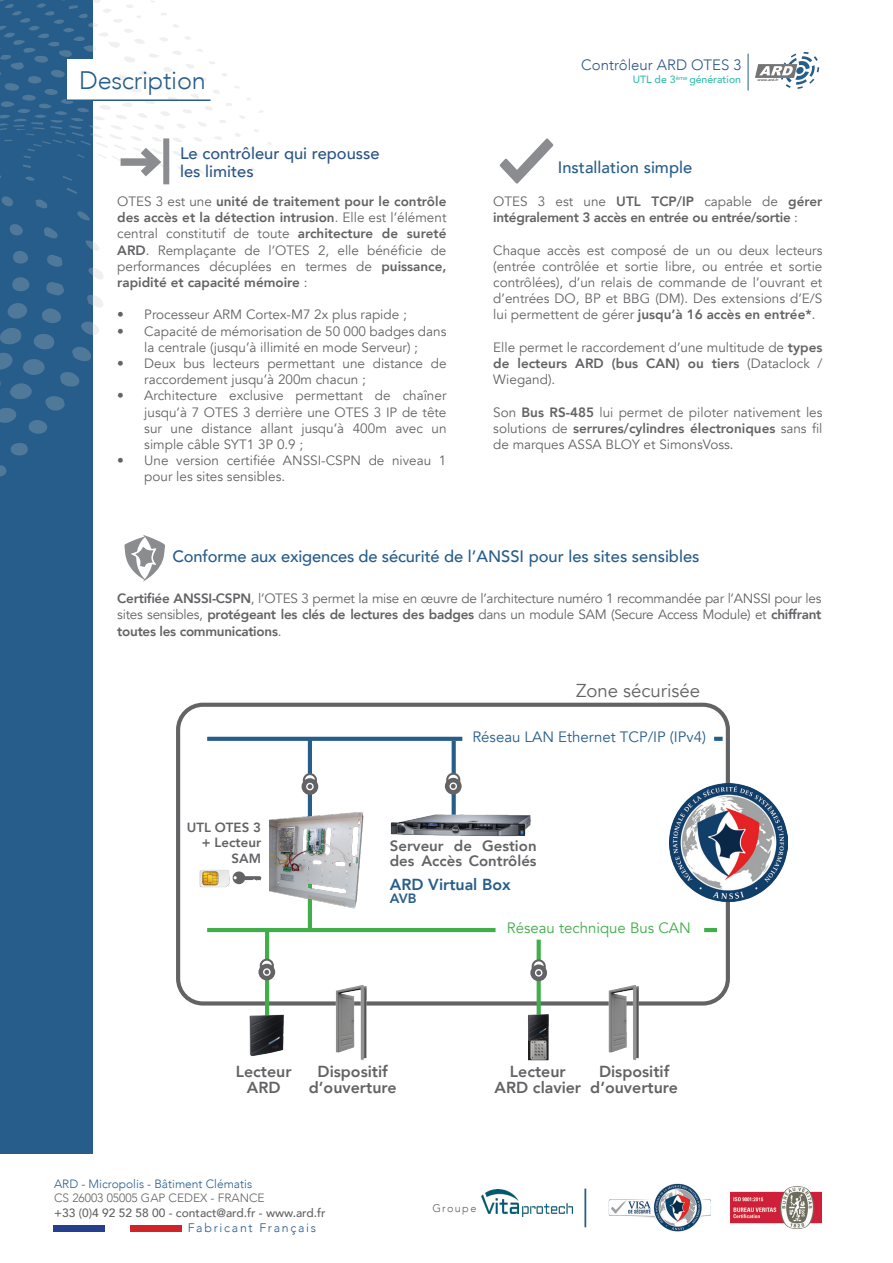
<style>
.page{position:relative;width:893px;height:1263px;background:#fff}
.page>*{position:absolute;margin:0;border:0;box-sizing:border-box;transform-origin:0 0}
.t1{font:300 25.2px "Avenir";letter-spacing:-.01em;color:#275d8a}
.t2{font:18.6px "Avenir";color:#636366}
.t3{font:500 16.5px "Avenir";color:#275d8a}
.t4{font:500 16.5px "Avenir";color:#2b5586}
.t5{font:800 15.9px "Avenir";color:#636366}
.t6{font:800 15.9px "Avenir";color:#275d8a}
.t7{font:800 15px "Avenir";color:#636366}
.t8{font:15px "Avenir";color:#275d8a}
.t9{font:15px "Avenir";color:#40ae49}
.t10{font:300 15px "Avenir";color:#2b5586}
.t11{font:13.5px/16.2px "Avenir";color:#636366;text-align:justify}
.t12{font:800 13.5px/16.2px "Avenir";letter-spacing:-.02em;color:#636366}
.t13{font:800 13.5px "Avenir";color:#275d8a}
.t14{font:800 13.35px/15.9px "Avenir";color:#636366;text-align:right}
.t15{font:300 12.3px "Avenir";letter-spacing:.14em;color:#275d8a}
.t16{font:500 12px "Avenir";color:#636366}
.t17{font:300 12px "Avenir";color:#275d8a}
.t18{font:300 12px "Avenir";color:#636366}
.t19{font:300 10.95px "Avenir";letter-spacing:.12em;color:#636366}
.t20{font:500 10.5px "Avenir";color:#34bda9}
.t21{font:italic 900 3.45px "Arial";color:#737473}
.s1{font-weight:800}
.s2{font-weight:400}
</style>
<div class="page">
<div style="left:0;top:0;width:93px;height:1154px;background:#275d8a"></div>
<svg style="left:10px;top:443px;width:18px;height:13px"></svg>
<svg style="left:0;top:465px;width:7px;height:12px"></svg>
<img style="left:608px;top:1183px;width:103px;height:49px">
<img style="left:730px;top:1186px;width:91px;height:43px">
<hr style="left:584px;top:1188px;width:2px;height:39px;background:#275d8a">
<svg style="left:755px;top:52px;width:64px;height:37px"></svg>
<hr style="left:748px;top:54px;width:1px;height:37px;background:#275d8a">
<div style="left:54px;top:1225px;width:51px;height:7px;background:#253f8e"></div>
<div style="left:131px;top:1225px;width:51px;height:7px;background:#d1232a"></div>
<svg style="left:546px;top:1040px;width:1px;height:18px"></svg>
<div style="left:528px;top:1015px;width:21px;height:45px;border:1px solid #231f20"></div>
<div style="left:176px;top:703px;width:554px;height:302px;border:4px solid #636366;border-radius:25px"></div>
<hr style="left:308px;top:739px;width:4px;height:98px;background:#275d8a">
<svg style="left:452px;top:741px;width:4px;height:58px"></svg>
<div style="left:304px;top:774px;width:12px;height:12px;background:#fff;border-radius:50%"></div>
<div style="left:303px;top:773px;width:14px;height:14px;border:2px solid #636366;border-radius:50%"></div>
<svg style="left:207px;top:737px;width:255px;height:4px"></svg>
<svg style="left:714px;top:737px;width:9px;height:4px"></svg>
<hr style="left:207px;top:928px;width:289px;height:4px;background:#40ae49">
<hr style="left:704px;top:928px;width:13px;height:4px;background:#40ae49">
<hr style="left:265px;top:931px;width:4px;height:104px;background:#40ae49">
<svg style="left:537px;top:940px;width:4px;height:73px"></svg>
<hr style="left:308px;top:862px;width:4px;height:68px;background:#40ae49">
<img style="left:269px;top:798px;width:95px;height:121px">
<div style="left:302px;top:778px;width:16px;height:17px;background:#636366;border-radius:50%"></div>
<div style="left:306px;top:783px;width:8px;height:7px;border:1px solid #fff;border-radius:50%"></div>
<svg style="left:447px;top:774px;width:12px;height:12px"></svg>
<div style="left:446px;top:773px;width:14px;height:14px;border:2px solid #636366;border-radius:50%"></div>
<div style="left:445px;top:778px;width:17px;height:16px;background:#636366;border-radius:50%"></div>
<div style="left:449px;top:782px;width:8px;height:8px;border:1px solid #fff;border-radius:50%"></div>
<svg style="left:533px;top:960px;width:12px;height:12px"></svg>
<div style="left:532px;top:959px;width:14px;height:14px;border:2px solid #636366;border-radius:50%"></div>
<svg style="left:530px;top:964px;width:17px;height:17px"></svg>
<div style="left:535px;top:969px;width:7px;height:7px;border:1px solid #fff;border-radius:50%"></div>
<svg style="left:261px;top:960px;width:12px;height:12px"></svg>
<div style="left:260px;top:958px;width:14px;height:15px;border:2px solid #636366;border-radius:50%"></div>
<div style="left:258px;top:964px;width:17px;height:16px;background:#636366;border-radius:50%"></div>
<div style="left:263px;top:968px;width:8px;height:8px;border:1px solid #fff;border-radius:50%"></div>
<img style="left:249px;top:1013px;width:35px;height:43px">
<img style="left:390px;top:799px;width:141px;height:38px">
<img style="left:601px;top:985px;width:45px;height:76px">
<img style="left:328px;top:985px;width:45px;height:75px">
<img style="left:199px;top:870px;width:31px;height:18px">
<svg style="left:233px;top:871px;width:12px;height:13px"></svg>
<svg style="left:244px;top:876px;width:18px;height:5px"></svg>
<img style="left:670px;top:784px;width:117px;height:117px">
<img style="left:530px;top:1040px;width:16px;height:19px">
<img style="left:528px;top:1013px;width:21px;height:27px">
<svg style="left:499px;top:138px;width:54px;height:46px"></svg>
<svg style="left:124px;top:535px;width:41px;height:47px"></svg>
<svg style="left:0;top:0;width:271px;height:434px"></svg>
<img style="left:481px;top:1190px;width:92px;height:26px">
<p class="t10" style="left:581px;top:56px;width:161px">Contrôleur ARD OTES 3</p>
<p class="t20" style="left:633px;top:70px;width:110px">UTL de 3<sup>ème</sup> génération</p>
<p class="t1" style="left:79px;top:65px;width:128px">Description</p>
<p class="t21" style="left:757px;top:77px;width:24px">www.ard.fr</p>
<p class="t4" style="left:180px;top:139px;width:201px">Le contrôleur qui repousse</p>
<p class="t4" style="left:180px;top:157px;width:75px">les limites</p>
<p class="t11" style="left:117px;top:193px;width:331px">OTES 3 est une <span class="s1">unité de traitement pour le contrôle des accès et la détection intrusion</span>. Elle est l’élément central constitutif de toute <span class="s1">architecture de sureté ARD</span>. Remplaçante de l’OTES 2, elle bénéficie de performances décuplées en termes de <span class="s1">puissance, rapidité et capacité mémoire</span> :</p>
<p class="t11" style="left:117px;top:307px;width:291px">• Processeur ARM Cortex-M7 2x plus rapide ;</p>
<p class="t11" style="left:117px;top:323px;width:331px;text-align:center">• Capacité de mémorisation de 50 000 badges dans la centrale (jusqu’à illimité en mode Serveur) ;</p>
<p class="t11" style="left:144px;top:355px;width:304px;text-indent:-27px">• Deux bus lecteurs permettant une distance de raccordement jusqu’à 200m chacun ;</p>
<p class="t11" style="left:144px;top:388px;width:304px;text-indent:-27px">• Architecture exclusive permettant de chaîner jusqu’à 7 OTES 3 derrière une OTES 3 IP de tête sur une distance allant jusqu’à 400m avec un simple câble SYT1 3P 0.9 ;</p>
<p class="t11" style="left:144px;top:453px;width:304px;text-indent:-27px">• Une version certifiée ANSSI-CSPN de niveau 1 pour les sites sensibles.</p>
<p class="t3" style="left:558px;top:153px;width:136px">Installation simple</p>
<p class="t12" style="left:493px;top:193px;width:331px"><span class="s2">OTES 3 est une</span> UTL TCP/IP <span class="s2">capable de</span> gérer intégralement 3 accès en entrée ou entrée/sortie <span class="s2">:</span></p>
<p class="t11" style="left:493px;top:242px;width:331px">Chaque accès est composé de un ou deux lecteurs (entrée contrôlée et sortie libre, ou entrée et sortie contrôlées), d’un relais de commande de l’ouvrant et d’entrées DO, BP et BBG (DM). Des extensions d’E/S lui permettent de gérer <span class="s1">jusqu’à 16 accès en entrée*</span>.</p>
<p class="t11" style="left:493px;top:339px;width:331px">Elle permet le raccordement d’une multitude de <span class="s1">types de lecteurs ARD (bus CAN) ou tiers</span> (Dataclock / Wiegand).</p>
<p class="t11" style="left:493px;top:404px;width:331px">Son <span class="s1">Bus RS-485</span> lui permet de piloter nativement les solutions de <span class="s1">serrures/cylindres électroniques</span> sans fil de marques ASSA BLOY et SimonsVoss.</p>
<p class="t3" style="left:173px;top:542px;width:528px">Conforme aux exigences de sécurité de l’ANSSI pour les sites sensibles</p>
<p class="t11" style="left:117px;top:591px;width:706px"><span class="s1">Certifiée ANSSI-CSPN</span>, l’OTES 3 permet la mise en œuvre de l’architecture numéro 1 recommandée par l’ANSSI pour les sites sensibles, <span class="s1">protégeant les clés de lectures des badges</span> dans un module SAM (Secure Access Module) et <span class="s1">chiffrant toutes les communications</span>.</p>
<p class="t2" style="left:576px;top:680px;width:126px">Zone sécurisée</p>
<p class="t14" style="left:187px;top:819px;width:76px">UTL OTES 3</p>
<p class="t14" style="left:202px;top:835px;width:61px">+ Lecteur<br>SAM</p>
<p class="t8" style="left:472px;top:728px;width:235px">Réseau LAN Ethernet TCP/IP (IPv4)</p>
<p class="t7" style="left:390px;top:834px;width:148px">Serveur de Gestion</p>
<p class="t7" style="left:390px;top:849px;width:148px">des Accès Contrôlés</p>
<p class="t6" style="left:390px;top:872px;width:122px">ARD Virtual Box</p>
<p class="t13" style="left:390px;top:888px;width:28px">AVB</p>
<p class="t9" style="left:507px;top:919px;width:185px">Réseau technique Bus CAN</p>
<p class="t5" style="left:236px;top:1059px;width:57px">Lecteur</p>
<p class="t5" style="left:247px;top:1075px;width:35px">ARD</p>
<p class="t5" style="left:318px;top:1059px;width:72px">Dispositif</p>
<p class="t5" style="left:309px;top:1075px;width:89px">d’ouverture</p>
<p class="t5" style="left:510px;top:1059px;width:57px">Lecteur</p>
<p class="t5" style="left:495px;top:1075px;width:88px">ARD clavier</p>
<p class="t5" style="left:599px;top:1059px;width:72px">Dispositif</p>
<p class="t5" style="left:590px;top:1075px;width:89px">d’ouverture</p>
<p class="t17" style="left:54px;top:1177px;width:200px">ARD - Micropolis - Bâtiment Clématis</p>
<p class="t18" style="left:54px;top:1191px;width:212px">CS 26003 05005 GAP CEDEX - FRANCE</p>
<p class="t16" style="left:54px;top:1202px;width:273px">+33 (0)4 92 52 58 00 - contact@ard.fr - www.ard.fr</p>
<p class="t15" style="left:188px;top:1220px;width:130px">Fabricant Français</p>
<p class="t19" style="left:432px;top:1201px;width:45px">Groupe</p>
</div>
